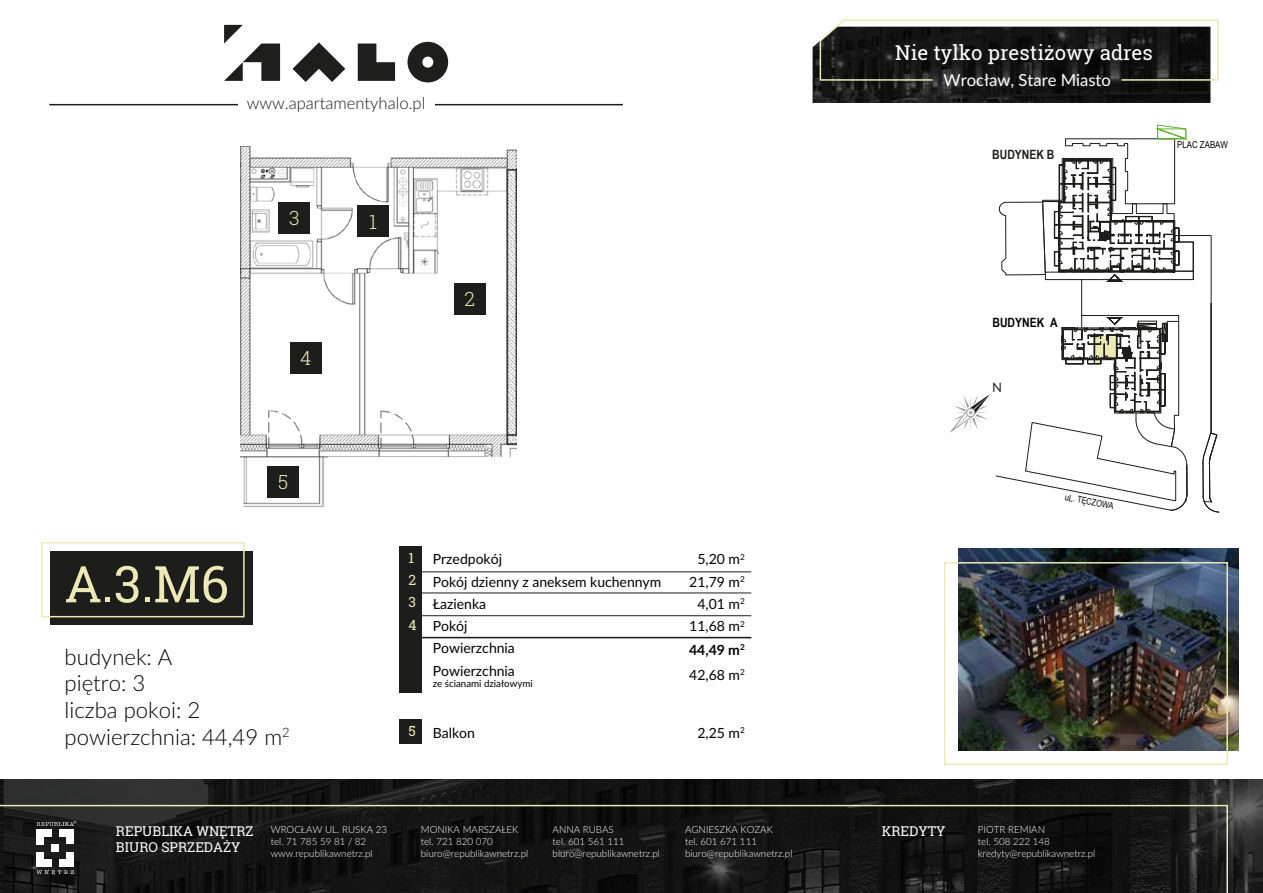
<style>
.page{position:relative;width:1263px;height:893px;background:#fff}
.page>*{position:absolute;margin:0;border:0;box-sizing:border-box;transform-origin:0 0}
.t1{font:50.7px "Roboto Slab";color:#ede9b6}
.t2{font:300 22.2px/26.5px "Lato";color:#000101}
.t3{font:20.4px "Roboto Slab";color:#fff}
.t4{font:300 19.5px "Roboto Slab";color:#ede9b6}
.t5{font:300 16.65px "Lato";color:#1d1d1b}
.t6{font:16.65px "Lato";color:#fff}
.t7{font:13.95px/22.4px "Lato";color:#000101}
.t8{font:700 13.95px/25px "Lato";color:#000101}
.t9{font:13.95px/22.4px "Roboto Slab";color:#ede9b6}
.t10{font:13.5px/16.2px "Roboto Slab";color:#fff}
.t11{font:13.05px "Lato";color:#1d1d1b}
.t12{font:700 12.75px "Arial Narrow";color:#010101}
.t13{font:700 12.75px "Arial Narrow";color:#1d1d1b}
.t14{font:300 9.75px/11.7px "Lato";color:#fff}
.t15{font:9.75px "Lato";color:#000101}
.t16{font:9.6px "Arial Narrow";color:#010101}
.t17{font:9px "Arial Narrow";color:#010101}
.s1{font-weight:400}
</style>
<div class="page">
<img style="left:241px;top:147px;width:275px;height:359px">
<img style="left:959px;top:548px;width:280px;height:202px">
<hr style="left:49px;top:104px;width:574px;height:1px;background:#1d1d1b">
<div style="left:238px;top:94px;width:196px;height:24px;background:#fff"></div>
<div style="left:400px;top:546px;width:22px;height:147px;background:#1d1d1b"></div>
<div style="left:51px;top:551px;width:202px;height:73px;background:#1d1d1b"></div>
<svg style="left:292px;top:42px;width:53px;height:40px"></svg>
<svg style="left:358px;top:44px;width:37px;height:37px"></svg>
<svg style="left:407px;top:42px;width:41px;height:40px"></svg>
<svg style="left:224px;top:25px;width:56px;height:56px"></svg>
<div style="left:454px;top:283px;width:31px;height:31px;background:#1d1d1b"></div>
<div style="left:358px;top:206px;width:31px;height:31px;background:#1d1d1b"></div>
<div style="left:279px;top:202px;width:31px;height:31px;background:#1d1d1b"></div>
<div style="left:290px;top:342px;width:31px;height:31px;background:#1d1d1b"></div>
<div style="left:268px;top:466px;width:31px;height:31px;background:#1d1d1b"></div>
<div style="left:41px;top:542px;width:204px;height:75px;border:2px solid #ede9b6"></div>
<div style="left:400px;top:719px;width:22px;height:25px;background:#1d1d1b"></div>
<hr style="left:400px;top:593px;width:351px;height:1px;background:#1d1d1b">
<hr style="left:400px;top:572px;width:351px;height:1px;background:#1d1d1b">
<hr style="left:400px;top:615px;width:351px;height:1px;background:#1d1d1b">
<hr style="left:400px;top:637px;width:351px;height:1px;background:#1d1d1b">
<svg style="left:813px;top:19px;width:406px;height:84px;background:#333331"></svg>
<div style="left:944px;top:562px;width:284px;height:203px;border:2px solid #ede9b6"></div>
<img style="left:0;top:780px;width:1263px;height:113px">
<svg style="left:0;top:805px;width:1228px;height:88px;background:#1a1a19"></svg>
<svg style="left:950px;top:124px;width:269px;height:388px"></svg>
<h3 class="t5" style="left:247px;top:91px;width:180px">www.apartamentyhalo.pl</h3>
<h3 class="t4" style="left:289px;top:205px;width:12px">3</h3>
<h3 class="t4" style="left:369px;top:208px;width:9px">1</h3>
<h3 class="t4" style="left:300px;top:344px;width:13px">4</h3>
<h3 class="t4" style="left:464px;top:286px;width:12px">2</h3>
<h3 class="t3" style="left:895px;top:38px;width:259px">Nie tylko prestiżowy adres</h3>
<h3 class="t6" style="left:943px;top:68px;width:169px">Wrocław, Stare Miasto</h3>
<h3 class="t13" style="left:992px;top:145px;width:64px">BUDYNEK B</h3>
<p class="t16" style="left:1177px;top:137px;width:52px">PLAC ZABAW</p>
<h3 class="t12" style="left:992px;top:313px;width:67px">BUDYNEK A</h3>
<h3 class="t11" style="left:992px;top:378px;width:11px">N</h3>
<h1 class="t1" style="left:65px;top:549px;width:166px">A.3.M6</h1>
<h3 class="t4" style="left:278px;top:468px;width:12px">5</h3>
<h2 class="t2" style="left:65px;top:643px;width:227px">budynek: A<br>piętro: 3<br>liczba pokoi: 2 powierzchnia: 44,49 m<sup>2</sup></h2>
<h3 class="t9" style="left:408px;top:546px;width:10px">1<br>2<br>3<br>4</h3>
<h3 class="t7" style="left:689px;top:547px;width:57px;text-align:center">5,20 m<sup>2<br></sup>21,79 m<sup>2<br></sup>4,01 m<sup>2<br></sup>11,68 m<sup>2</sup></h3>
<h3 class="t8" style="left:689px;top:637px;width:57px">44,49 m<sup>2<br></sup><span class="s1">42,68 m</span><sup>2</sup></h3>
<h3 class="t7" style="left:433px;top:547px;width:230px">Przedpokój<br>Pokój dzienny z aneksem kuchennym<br>Łazienka<br>Pokój<br>Powierzchnia<br>Powierzchnia</h3>
<p class="t15" style="left:433px;top:676px;width:101px">ze ścianami działowymi</p>
<h3 class="t9" style="left:408px;top:720px;width:9px">5</h3>
<h3 class="t7" style="left:433px;top:721px;width:44px">Balkon</h3>
<h3 class="t7" style="left:697px;top:721px;width:49px">2,25 m<sup>2</sup></h3>
<p class="t17" style="left:1066px;top:490px;width:51px;rotate:11deg">uL. TĘCZOWA</p>
<h3 class="t10" style="left:116px;top:823px;width:139px">REPUBLIKA WNĘTRZ<br>BIURO SPRZEDAŻY</h3>
<p class="t14" style="left:271px;top:823px;width:118px">WROCŁAW UL. RUSKA 23 tel. 71 785 59 81 / 82 www.republikawnetrz.pl</p>
<p class="t14" style="left:685px;top:823px;width:109px">AGNIESZKA KOZAK<br>tel. 601 671 111 biuro@republikawnetrz.pl</p>
<p class="t14" style="left:421px;top:823px;width:109px">MONIKA MARSZAŁEK tel. 721 820 070 biuro@republikawnetrz.pl</p>
<p class="t14" style="left:553px;top:823px;width:109px">ANNA RUBAS<br>tel. 601 561 111 biuro@republikawnetrz.pl</p>
<p class="t14" style="left:978px;top:823px;width:119px">PIOTR REMIAN<br>tel. 508 222 148 kredyty@republikawnetrz.pl</p>
<h3 class="t10" style="left:882px;top:823px;width:65px">KREDYTY</h3>
</div>
